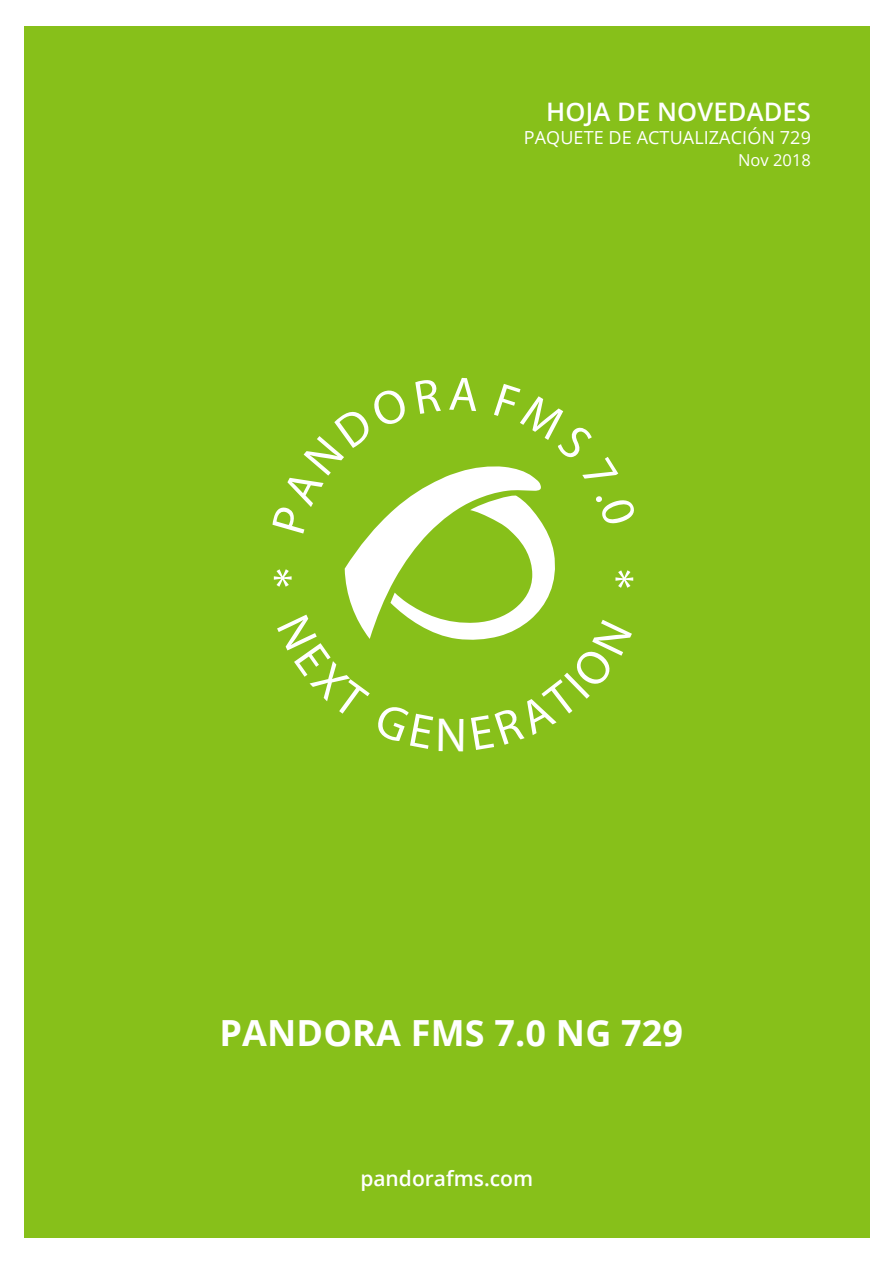
<style>
.page{position:relative;width:893px;height:1263px;background:#fff}
.page>*{position:absolute;margin:0;border:0;box-sizing:border-box;transform-origin:0 0}
.t1{font:49.95px "Myriad Pro";color:#fff}
.t2{font:700 36px "Open Sans";letter-spacing:.005em;color:#fff}
.t3{font:600 25.5px "Open Sans";letter-spacing:.005em;color:#fff}
.t4{font:600 21px "Open Sans";color:#fff}
.t5{font:18px "Open Sans";letter-spacing:.005em;color:#fff}
.t6{font:16.5px "Open Sans";color:#fff}
</style>
<div class="page">
<div style="left:24px;top:26px;width:845px;height:1212px;background:#87c01a"></div>
<svg style="left:344px;top:466px;width:211px;height:174px"></svg>
<p class="t3" style="left:546px;top:94px;width:266px">HOJA DE NOVEDADES</p>
<p class="t5" style="left:524px;top:125px;width:289px">PAQUETE DE ACTUALIZACIÓN 729</p>
<p class="t6" style="left:738px;top:149px;width:74px">Nov 2018</p>
<h1 class="t1" style="left:272px;top:556px;width:22px">*</h1>
<h1 class="t1" style="left:614px;top:557px;width:22px">*</h1>
<p class="t2" style="left:219px;top:1007px;width:465px">PANDORA FMS 7.0 NG 729</p>
<p class="t4" style="left:360px;top:1163px;width:174px">pandorafms.com</p>
</div>
